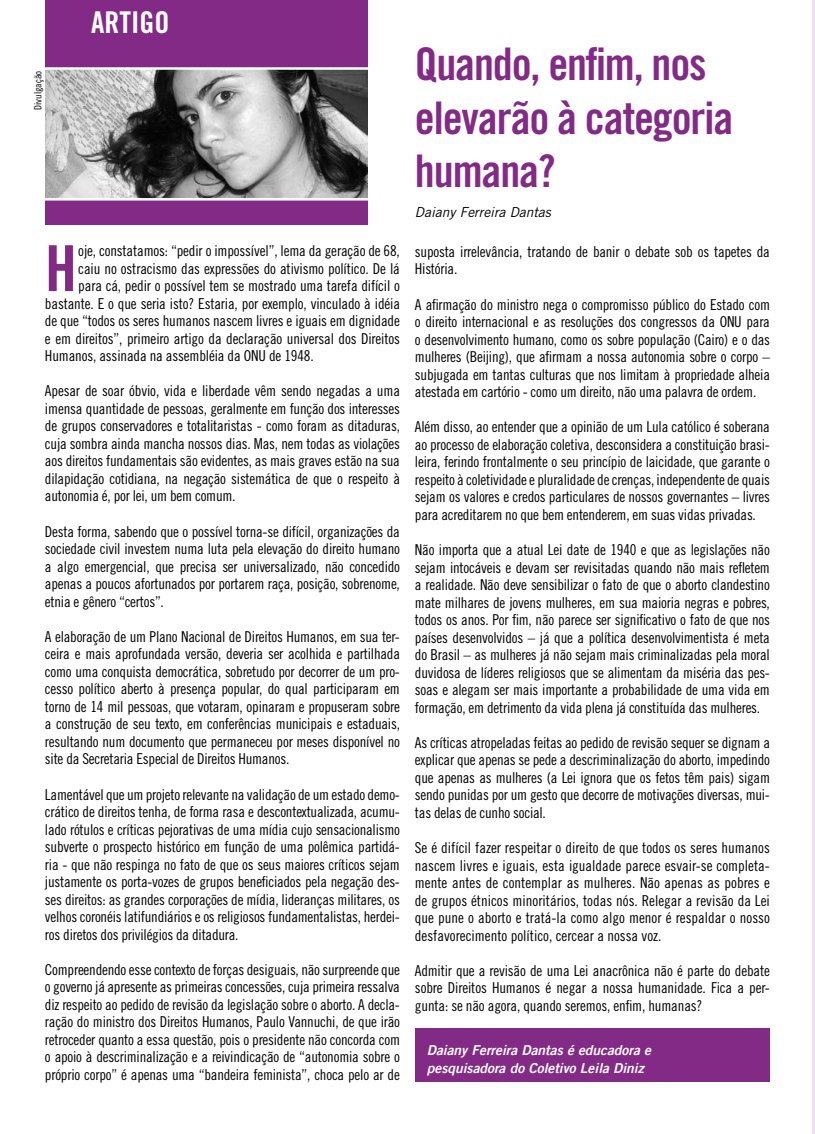
<style>
.page{position:relative;width:815px;height:1134px;background:#fff}
.page>*{position:absolute;margin:0;border:0;box-sizing:border-box;transform-origin:0 0}
.t1{font:63.5px "Trade Gothic LT Std Bd Cn 20";color:#822a85}
.t2{font:45px/53.1px "Trade Gothic LT Std Bd Cn 20";letter-spacing:-.025em;color:#822a85}
.t3{font:30px "Trade Gothic LT Std Bd Cn 20";color:#fff}
.t4{font:15px/17.5px "Trade Gothic LT Std Cn 18";letter-spacing:-.015em;color:#000;text-align:justify}
.t5{font:italic 13.75px/17.8px "Trade Gothic LT Bold Two";color:#fff}
.t6{font:italic 13.75px "Trade Gothic LT Std";color:#000}
.t7{font:10px "Trade Gothic LT Std Cn 18";letter-spacing:.005em;color:#000}
</style>
<div class="page">
<hr style="left:813px;top:0;width:2px;height:1134px;background:#ebe2ed">
<div style="left:415px;top:1028px;width:355px;height:54px;background:#822a85"></div>
<div style="left:45px;top:0;width:323px;height:225px;background:#822a85"></div>
<img style="left:45px;top:70px;width:323px;height:128px">
<div style="left:33px;top:67px;width:343px;height:134px;border:2px solid #fff"></div>
<p class="t7" style="left:32px;top:110px;width:41px;rotate:-90deg">Divulgação</p>
<h3 class="t3" style="left:91px;top:4px;width:80px">artigo</h3>
<h1 class="t1" style="left:45px;top:230px;width:33px">H</h1>
<p class="t4" style="left:78px;top:242px;width:323px">oje, constatamos: “pedir o impossível”, lema da geração de 68,</p>
<p class="t4" style="left:78px;top:259px;width:323px">caiu no ostracismo das expressões do ativismo político. De lá</p>
<p class="t4" style="left:78px;top:277px;width:323px">para cá, pedir o possível tem se mostrado uma tarefa difícil o</p>
<p class="t4" style="left:45px;top:294px;width:357px">bastante. E o que seria isto? Estaria, por exemplo, vinculado à idéia</p>
<p class="t4" style="left:45px;top:312px;width:356px">de que “todos os seres humanos nascem livres e iguais em dignidade</p>
<p class="t4" style="left:45px;top:329px;width:357px">e em direitos”, primeiro artigo da declaração universal dos Direitos</p>
<p class="t4" style="left:45px;top:347px;width:270px">Humanos, assinada na assembléia da ONU de 1948.</p>
<p class="t4" style="left:45px;top:382px;width:357px">Apesar de soar óbvio, vida e liberdade vêm sendo negadas a uma imensa quantidade de pessoas, geralmente em função dos interesses de grupos conservadores e totalitaristas - como foram as ditaduras, cuja sombra ainda mancha nossos dias. Mas, nem todas as violações aos direitos fundamentais são evidentes, as mais graves estão na sua dilapidação cotidiana, na negação sistemática de que o respeito à autonomia é, por lei, um bem comum.</p>
<p class="t4" style="left:45px;top:522px;width:357px">Desta forma, sabendo que o possível torna-se difícil, organizações da sociedade civil investem numa luta pela elevação do direito humano a algo emergencial, que precisa ser universalizado, não concedido apenas a poucos afortunados por portarem raça, posição, sobrenome, etnia e gênero “certos”.</p>
<p class="t4" style="left:45px;top:628px;width:357px">A elaboração de um Plano Nacional de Direitos Humanos, em sua ter&shy;ceira e mais aprofundada versão, deveria ser acolhida e partilhada como uma conquista democrática, sobretudo por decorrer de um pro&shy;cesso político aberto à presença popular, do qual participaram em torno de 14 mil pessoas, que votaram, opinaram e propuseram sobre a construção de seu texto, em conferências municipais e estaduais, resultando num documento que permaneceu por meses disponível no site da Secretaria Especial de Direitos Humanos.</p>
<p class="t4" style="left:45px;top:785px;width:357px">Lamentável que um projeto relevante na validação de um estado demo&shy;crático de direitos tenha, de forma rasa e descontextualizada, acumu&shy;lado rótulos e críticas pejorativas de uma mídia cujo sensacionalismo subverte o prospecto histórico em função de uma polêmica partidá&shy;ria - que não respinga no fato de que os seus maiores críticos sejam justamente os porta-vozes de grupos beneficiados pela negação des&shy;ses direitos: as grandes corporações de mídia, lideranças militares, os velhos coronéis latifundiários e os religiosos fundamentalistas, herdei&shy;ros diretos dos privilégios da ditadura.</p>
<p class="t4" style="left:45px;top:961px;width:357px">Compreendendo esse contexto de forças desiguais, não surpreende que o governo já apresente as primeiras concessões, cuja primeira ressalva diz respeito ao pedido de revisão da legislação sobre o aborto. A decla&shy;ração do ministro dos Direitos Humanos, Paulo Vannuchi, de que irão retroceder quanto a essa questão, pois o presidente não concorda com o apoio à descriminalização e a reivindicação de “autonomia sobre o próprio corpo” é apenas uma “bandeira feminista”, choca pelo ar de</p>
<h2 class="t2" style="left:415px;top:37px;width:320px">Quando, enfim, nos elevarão à categoria humana?</h2>
<p class="t6" style="left:415px;top:203px;width:137px">Daiany Ferreira Dantas</p>
<p class="t4" style="left:415px;top:242px;width:356px">suposta irrelevância, tratando de banir o debate sob os tapetes da<br>História.</p>
<p class="t4" style="left:415px;top:295px;width:357px">A afirmação do ministro nega o compromisso público do Estado com o direito internacional e as resoluções dos congressos da ONU para o desenvolvimento humano, como os sobre população (Cairo) e o das mulheres (Beijing), que afirmam a nossa autonomia sobre o corpo – subjugada em tantas culturas que nos limitam à propriedade alheia atestada em cartório - como um direito, não uma palavra de ordem.</p>
<p class="t4" style="left:415px;top:418px;width:357px">Além disso, ao entender que a opinião de um Lula católico é soberana ao processo de elaboração coletiva, desconsidera a constituição brasi&shy;leira, ferindo frontalmente o seu princípio de laicidade, que garante o respeito à coletividade e pluralidade de crenças, independente de quais sejam os valores e credos particulares de nossos governantes – livres para acreditarem no que bem entenderem, em suas vidas privadas.</p>
<p class="t4" style="left:415px;top:541px;width:356px">Não importa que a atual Lei date de 1940 e que as legislações não sejam intocáveis e devam ser revisitadas quando não mais refletem a realidade. Não deve sensibilizar o fato de que o aborto clandestino mate milhares de jovens mulheres, em sua maioria negras e pobres, todos os anos. Por fim, não parece ser significativo o fato de que nos países desenvolvidos – já que a política desenvolvimentista é meta do Brasil – as mulheres já não sejam mais criminalizadas pela moral duvidosa de líderes religiosos que se alimentam da miséria das pes&shy;soas e alegam ser mais importante a probabilidade de uma vida em formação, em detrimento da vida plena já constituída das mulheres.</p>
<p class="t4" style="left:415px;top:733px;width:357px">As críticas atropeladas feitas ao pedido de revisão sequer se dignam a explicar que apenas se pede a descriminalização do aborto, impedindo que apenas as mulheres (a Lei ignora que os fetos têm pais) sigam sendo punidas por um gesto que decorre de motivações diversas, mui&shy;tas delas de cunho social.</p>
<p class="t4" style="left:415px;top:839px;width:357px">Se é difícil fazer respeitar o direito de que todos os seres humanos nascem livres e iguais, esta igualdade parece esvair-se completa&shy;mente antes de contemplar as mulheres. Não apenas as pobres e de grupos étnicos minoritários, todas nós. Relegar a revisão da Lei que pune o aborto e tratá-la como algo menor é respaldar o nosso desfavorecimento político, cercear a nossa voz.</p>
<p class="t4" style="left:415px;top:961px;width:356px">Admitir que a revisão de uma Lei anacrônica não é parte do debate sobre Direitos Humanos é negar a nossa humanidade. Fica a per&shy;gunta: se não agora, quando seremos, enfim, humanas?</p>
<p class="t5" style="left:427px;top:1041px;width:226px">Daiany Ferreira Dantas é educadora e pesquisadora do Coletivo Leila Diniz</p>
</div>
